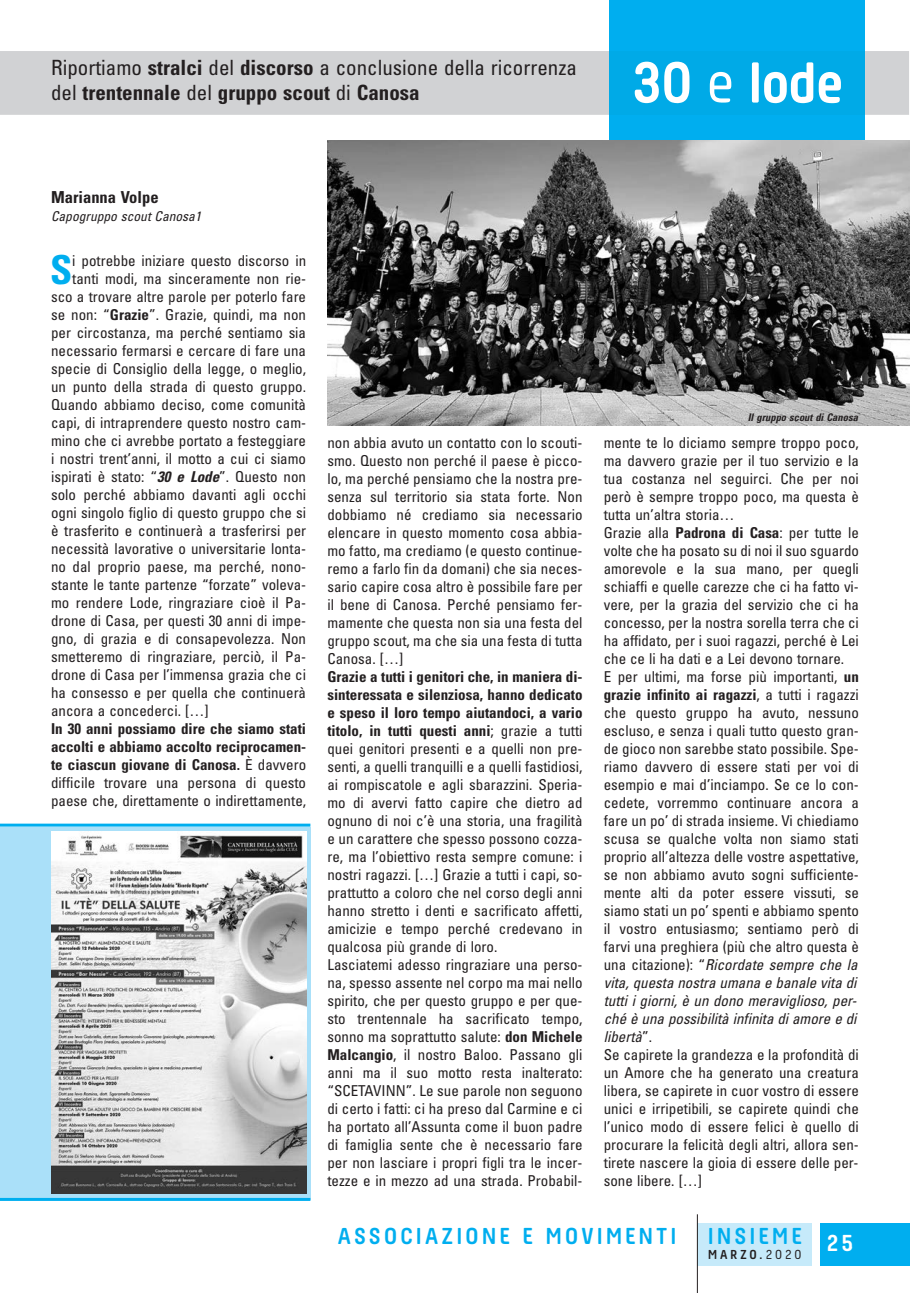
<style>
.page{position:relative;width:910px;height:1293px;background:#fff}
.page>*{position:absolute;margin:0;border:0;box-sizing:border-box;transform-origin:0 0}
.t1{font:700 60px "Hansom FY";color:#fff}
.t2{font:700 condensed 39.9px "Univers";color:#00aeef}
.t3{font:700 24px "Hansom FY";letter-spacing:.15em;color:#00aeef}
.t4{font:700 24px "Hansom FY";color:#fff}
.t5{font:condensed 21px/25.2px "Univers";color:#231f20}
.t6{font:700 condensed 16.5px "Univers";color:#231f20}
.t7{font:condensed 15px/18px "Univers";color:#231f20}
.t8{font:700 condensed 15px/18px "Univers";color:#231f20;text-align:justify}
.t9{font:italic condensed 13.5px "Univers";color:#231f20}
.t10{font:700 13.5px "Hansom FY";letter-spacing:.23em;color:#231f20}
.t11{font:italic 700 condensed 10.5px "Univers";color:#231f20}
.s1{font-weight:700}
.s2{font-weight:400}
.s3{font-weight:700;font-style:italic}
.s4{font-style:italic}
</style>
<div class="page">
<div style="left:610px;top:0;width:255px;height:170px;background:#00aeef"></div>
<div style="left:0;top:51px;width:909px;height:64px;background:#d1d2d4"></div>
<div style="left:610px;top:51px;width:255px;height:64px;background:#00aae7"></div>
<div style="left:0;top:827px;width:310px;height:372px;background:#aae0f9"></div>
<div style="left:821px;top:1222px;width:89px;height:43px;background:#00aeef"></div>
<div style="left:697px;top:1222px;width:115px;height:43px;background:#c6eafa"></div>
<hr style="left:697px;top:1214px;width:1px;height:79px;background:#231f20">
<img style="left:51px;top:831px;width:255px;height:362px">
<img style="left:327px;top:140px;width:583px;height:285px">
<hr style="left:0;top:823px;width:310px;height:3px;background:#00aeef">
<hr style="left:0;top:1198px;width:310px;height:3px;background:#00aeef">
<h3 class="t5" style="left:51px;top:56px;width:528px">Riportiamo <span class="s1">stralci</span> del <span class="s1">discorso</span> a conclusione della ricorrenza del <span class="s1">trentennale</span> del <span class="s1">gruppo scout</span> di <span class="s1">Canosa</span></h3>
<h1 class="t1" style="left:632px;top:62px;width:212px">30 <span class="s2">e</span> lode</h1>
<p class="t6" style="left:51px;top:191px;width:109px">Marianna Volpe</p>
<p class="t9" style="left:51px;top:211px;width:154px">Capogruppo scout Canosa1</p>
<h2 class="t2" style="left:50px;top:255px;width:24px">S</h2>
<p class="t7" style="left:72px;top:253px;width:235px">i potrebbe iniziare questo discorso in</p>
<p class="t7" style="left:72px;top:271px;width:235px">tanti modi, ma sinceramente non rie-</p>
<p class="t7" style="left:51px;top:289px;width:257px">sco a trovare altre parole per poterlo fare</p>
<p class="t7" style="left:51px;top:307px;width:257px">se non: “<span class="s1">Grazie</span>”. Grazie, quindi, ma non</p>
<p class="t7" style="left:51px;top:325px;width:257px">per circostanza, ma perché sentiamo sia</p>
<p class="t7" style="left:51px;top:343px;width:257px">necessario fermarsi e cercare di fare una</p>
<p class="t7" style="left:51px;top:361px;width:257px">specie di Consiglio della legge, o meglio,</p>
<p class="t7" style="left:51px;top:379px;width:257px">un punto della strada di questo gruppo.</p>
<p class="t7" style="left:51px;top:397px;width:257px">Quando abbiamo deciso, come comunità</p>
<p class="t7" style="left:51px;top:415px;width:257px">capi, di intraprendere questo nostro cam-</p>
<p class="t7" style="left:51px;top:433px;width:257px">mino che ci avrebbe portato a festeggiare</p>
<p class="t7" style="left:51px;top:451px;width:257px">i nostri trent’anni, il motto a cui ci siamo</p>
<p class="t7" style="left:51px;top:469px;width:257px">ispirati è stato: “<span class="s3">30 e Lode</span>”. Questo non</p>
<p class="t7" style="left:51px;top:487px;width:257px">solo perché abbiamo davanti agli occhi</p>
<p class="t7" style="left:51px;top:505px;width:257px">ogni singolo figlio di questo gruppo che si</p>
<p class="t7" style="left:51px;top:523px;width:257px">è trasferito e continuerà a trasferirsi per</p>
<p class="t7" style="left:51px;top:541px;width:257px">necessità lavorative o universitarie lonta-</p>
<p class="t7" style="left:51px;top:559px;width:257px">no dal proprio paese, ma perché, nono-</p>
<p class="t7" style="left:51px;top:577px;width:257px">stante le tante partenze “forzate” voleva-</p>
<p class="t7" style="left:51px;top:595px;width:257px">mo rendere Lode, ringraziare cioè il Pa-</p>
<p class="t7" style="left:51px;top:613px;width:257px">drone di Casa, per questi 30 anni di impe-</p>
<p class="t7" style="left:51px;top:631px;width:257px">gno, di grazia e di consapevolezza. Non</p>
<p class="t7" style="left:51px;top:649px;width:257px">smetteremo di ringraziare, perciò, il Pa-</p>
<p class="t7" style="left:51px;top:667px;width:257px">drone di Casa per l’immensa grazia che ci</p>
<p class="t7" style="left:51px;top:685px;width:257px">ha consesso e per quella che continuerà</p>
<p class="t7" style="left:51px;top:703px;width:159px">ancora a concederci. […]</p>
<p class="t8" style="left:51px;top:721px;width:257px">In 30 anni possiamo dire che siamo stati accolti e abbiamo accolto reciprocamen&shy;te ciascun giovane di Canosa. <span class="s2">È davvero difficile trovare una persona di questo paese che, direttamente o indirettamente,</span></p>
<p class="t7" style="left:327px;top:435px;width:257px;text-align:justify">non abbia avuto un contatto con lo scouti&shy;smo. Questo non perché il paese è picco&shy;lo, ma perché pensiamo che la nostra pre&shy;senza sul territorio sia stata forte. Non dobbiamo né crediamo sia necessario elencare in questo momento cosa abbia&shy;mo fatto, ma crediamo (e questo continue&shy;remo a farlo fin da domani) che sia neces&shy;sario capire cosa altro è possibile fare per il bene di Canosa. Perché pensiamo fer&shy;mamente che questa non sia una festa del gruppo scout, ma che sia una festa di tutta Canosa. […]</p>
<p class="t7" style="left:327px;top:669px;width:257px"><span class="s1">Grazie a tutti i genitori che, in maniera di&shy;sinteressata e silenziosa, hanno dedicato e speso il loro tempo aiutandoci, a vario titolo, in tutti questi anni</span>; grazie a tutti quei genitori presenti e a quelli non pre&shy;senti, a quelli tranquilli e a quelli fastidiosi, ai rompiscatole e agli sbarazzini. Speria&shy;mo di avervi fatto capire che dietro ad ognuno di noi c’è una storia, una fragilità e un carattere che spesso possono cozza&shy;re, ma l’obiettivo resta sempre comune: i nostri ragazzi. […] Grazie a tutti i capi, so&shy;prattutto a coloro che nel corso degli anni hanno stretto i denti e sacrificato affetti, amicizie e tempo perché credevano in qualcosa più grande di loro.<br>Lasciatemi adesso ringraziare una perso&shy;na, spesso assente nel corpo ma mai nello spirito, che per questo gruppo e per que&shy;sto trentennale ha sacrificato tempo, sonno ma soprattutto salute: <span class="s1">don Michele Malcangio</span>, il nostro Baloo. Passano gli anni ma il suo motto resta inalterato: “SCETAVINN”. Le sue parole non seguono di certo i fatti: ci ha preso dal Carmine e ci ha portato all’Assunta come il buon padre di famiglia sente che è necessario fare per non lasciare i propri figli tra le incer&shy;tezze e in mezzo ad una strada. Probabil-</p>
<p class="t11" style="left:748px;top:413px;width:114px">Il gruppo scout di Canosa</p>
<p class="t7" style="left:604px;top:435px;width:258px">mente te lo diciamo sempre troppo poco, ma davvero grazie per il tuo servizio e la tua costanza nel seguirci. Che per noi però è sempre troppo poco, ma questa è tutta un’altra storia…<br>Grazie alla <span class="s1">Padrona di Casa</span>: per tutte le volte che ha posato su di noi il suo sguardo amorevole e la sua mano, per quegli schiaffi e quelle carezze che ci ha fatto vi&shy;vere, per la grazia del servizio che ci ha concesso, per la nostra sorella terra che ci ha affidato, per i suoi ragazzi, perché è Lei che ce li ha dati e a Lei devono tornare.<br>E per ultimi, ma forse più importanti, <span class="s1">un grazie infinito ai ragazzi</span>, a tutti i ragazzi che questo gruppo ha avuto, nessuno escluso, e senza i quali tutto questo gran&shy;de gioco non sarebbe stato possibile. Spe&shy;riamo davvero di essere stati per voi di esempio e mai d’inciampo. Se ce lo con&shy;cedete, vorremmo continuare ancora a fare un po’ di strada insieme. Vi chiediamo scusa se qualche volta non siamo stati proprio all’altezza delle vostre aspettative, se non abbiamo avuto sogni sufficiente&shy;mente alti da poter essere vissuti, se siamo stati un po’ spenti e abbiamo spento il vostro entusiasmo; sentiamo però di farvi una preghiera (più che altro questa è u n a c i t a z i o n e ) : “ <span class="s4">Ricordate sempre che la vita, questa nostra umana e banale vita di tutti i giorni, è un dono meraviglioso, per&shy;ché è una possibilità infinita di amore e di libertà</span>” .<br>Se capirete la grandezza e la profondità di un Amore che ha generato una creatura libera, se capirete in cuor vostro di essere unici e irripetibili, se capirete quindi che l’unico modo di essere felici è quello di procurare la felicità degli altri, allora sen&shy;tirete nascere la gioia di essere delle per&shy;sone libere. […]</p>
<h3 class="t3" style="left:338px;top:1227px;width:340px">ASSOCIAZIONE E MOVIMENTI</h3>
<h3 class="t4" style="left:827px;top:1235px;width:28px">25</h3>
<h3 class="t3" style="left:708px;top:1227px;width:95px">INSIEME</h3>
<p class="t10" style="left:708px;top:1250px;width:95px">MARZO.<span class="s2">2020</span></p>
</div>
